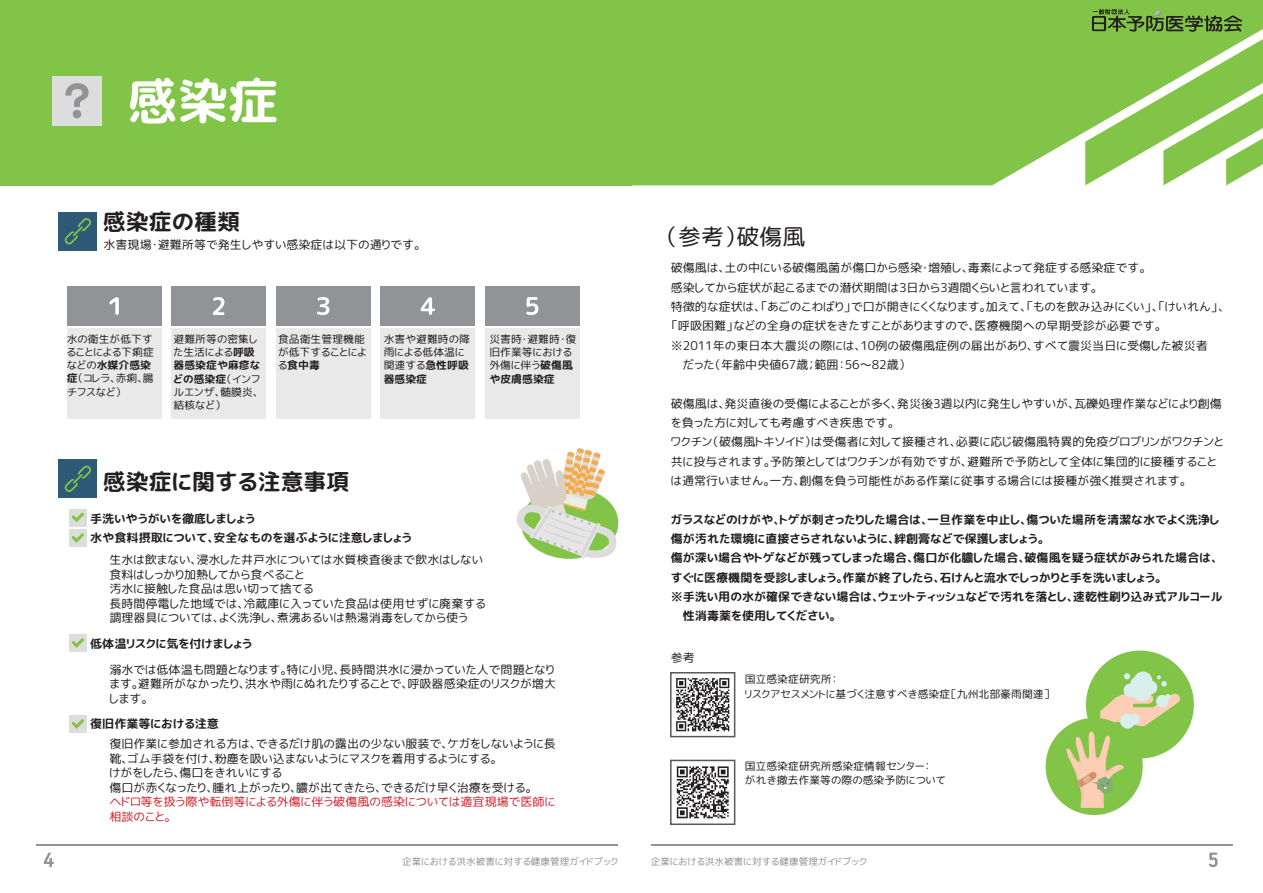
<style>
.page{position:relative;width:1263px;height:893px;background:#fff}
.page>*{position:absolute;margin:0;border:0;box-sizing:border-box;transform-origin:0 0}
.t1{font:50.4px "rounded x mgenplus 2 cp bold";color:#fff}
.t2{font:22.95px "rounded x mgenplus 2 cp bold";color:#231f20}
.t3{font:22.95px "rounded x mgenplus 2 cp regular";color:#231f20}
.t4{font:12.15px/19.4px "rounded x mgenplus 2 cp regular";color:#231f20}
.t5{font:12.15px/19.4px "rounded x mgenplus 2 cp bold";color:#231f20}
.t6{font:12.15px/14.5px "rounded x mgenplus 2 cp regular";color:#d1232a}
.t7{font:10.8px/13.4px "rounded x mgenplus 2 cp regular";color:#231f20}
.t8{font:10.8px/13.4px "rounded x mgenplus 2 cp bold";color:#231f20}
.t9{font:9.6px "rounded x mgenplus 2 cp regular";color:#929397}
.s1{font-family:"rounded x mgenplus 2 cp regular"}
.s2{font-family:"rounded x mgenplus 2 cp bold"}
</style>
<div class="page">
<svg style="left:676px;top:678px;width:53px;height:53px"></svg>
<svg style="left:677px;top:766px;width:52px;height:52px"></svg>
<svg style="left:631px;top:0;width:632px;height:185px;background:#8bc855"></svg>
<hr style="left:651px;top:844px;width:582px;height:1px;background:#929397">
<div style="left:670px;top:672px;width:65px;height:65px;border:2px solid #57585a"></div>
<div style="left:670px;top:760px;width:65px;height:65px;border:2px solid #57585a"></div>
<div style="left:69px;top:715px;width:18px;height:18px;background:#ddddde"></div>
<svg style="left:72px;top:719px;width:12px;height:10px"></svg>
<div style="left:69px;top:634px;width:18px;height:18px;background:#ddddde"></div>
<svg style="left:72px;top:638px;width:12px;height:10px"></svg>
<div style="left:69px;top:529px;width:18px;height:18px;background:#ddddde"></div>
<svg style="left:72px;top:533px;width:12px;height:10px"></svg>
<div style="left:69px;top:509px;width:18px;height:17px;background:#ddddde"></div>
<svg style="left:72px;top:513px;width:12px;height:9px"></svg>
<div style="left:1086px;top:651px;width:108px;height:107px;background:#82c447;border-radius:50%"></div>
<div style="left:1123px;top:683px;width:14px;height:14px;background:#d9efed;border-radius:50%"></div>
<div style="left:1130px;top:677px;width:14px;height:13px;background:#d9efed;border-radius:50%"></div>
<div style="left:1143px;top:681px;width:14px;height:13px;background:#d9efed;border-radius:50%"></div>
<div style="left:1132px;top:682px;width:19px;height:19px;background:#d9efed;border-radius:50%"></div>
<div style="left:1134px;top:671px;width:18px;height:19px;background:#d9efed;border-radius:50%"></div>
<svg style="left:1124px;top:673px;width:6px;height:6px"></svg>
<svg style="left:1157px;top:675px;width:10px;height:11px"></svg>
<div style="left:1045px;top:718px;width:98px;height:97px;background:#82c447;border-radius:50%"></div>
<svg style="left:1065px;top:693px;width:115px;height:115px"></svg>
<div style="left:67px;top:328px;width:95px;height:91px;background:#e9e9ea"></div>
<div style="left:171px;top:328px;width:95px;height:91px;background:#e9e9ea"></div>
<div style="left:276px;top:328px;width:95px;height:91px;background:#e9e9ea"></div>
<div style="left:380px;top:328px;width:95px;height:91px;background:#e9e9ea"></div>
<div style="left:485px;top:328px;width:95px;height:91px;background:#e9e9ea"></div>
<div style="left:0;top:0;width:631px;height:185px;background:#82c447"></div>
<div style="left:52px;top:76px;width:50px;height:50px;background:#ddddde"></div>
<div style="left:58px;top:459px;width:39px;height:39px;background:#2e5a78"></div>
<div style="left:58px;top:212px;width:39px;height:39px;background:#2e5a78"></div>
<svg style="left:1209px;top:853px;width:8px;height:14px"></svg>
<svg style="left:44px;top:853px;width:10px;height:14px"></svg>
<hr style="left:36px;top:844px;width:582px;height:2px;background:#929397">
<div style="left:67px;top:286px;width:95px;height:40px;background:#929397"></div>
<div style="left:171px;top:286px;width:95px;height:40px;background:#929397"></div>
<div style="left:276px;top:286px;width:95px;height:40px;background:#929397"></div>
<div style="left:380px;top:286px;width:95px;height:40px;background:#929397"></div>
<div style="left:485px;top:286px;width:95px;height:40px;background:#929397"></div>
<svg style="left:109px;top:297px;width:10px;height:18px"></svg>
<svg style="left:213px;top:297px;width:11px;height:18px"></svg>
<svg style="left:317px;top:297px;width:12px;height:18px"></svg>
<svg style="left:421px;top:297px;width:14px;height:18px"></svg>
<svg style="left:526px;top:297px;width:12px;height:18px"></svg>
<svg style="left:516px;top:448px;width:103px;height:111px"></svg>
<svg style="left:65px;top:83px;width:24px;height:24px"></svg>
<div style="left:73px;top:111px;width:7px;height:7px;background:#929397;border-radius:50%"></div>
<div style="left:73px;top:110px;width:8px;height:8px;border:2px solid #929397;border-radius:50%"></div>
<svg style="left:65px;top:466px;width:26px;height:26px"></svg>
<svg style="left:65px;top:218px;width:26px;height:26px"></svg>
<svg style="left:1092px;top:9px;width:150px;height:23px;background:#638d3a"></svg>
<h1 class="t1" style="left:127px;top:65px;width:153px">感染症</h1>
<h2 class="t2" style="left:103px;top:205px;width:139px">感染症の種類</h2>
<p class="t4" style="left:103px;top:235px;width:318px">水害現場・避難所等で発生しやすい感染症は以下の通りです。</p>
<p class="t7" style="left:67px;top:332px;width:89px">水の衛生が低下することによる下痢症</p>
<p class="t8" style="left:67px;top:359px;width:86px"><span class="s1">などの</span>水媒介感染</p>
<p class="t7" style="left:67px;top:372px;width:89px"><span class="s2">症</span>（コレラ、赤痢、腸チフスなど）</p>
<p class="t7" style="left:174px;top:332px;width:86px">避難所等の密集した生活による<span class="s2">呼吸</span></p>
<p class="t8" style="left:174px;top:359px;width:88px">器感染症や麻疹などの感染症<span class="s1">（インフ</span></p>
<p class="t7" style="left:174px;top:385px;width:86px">ルエンザ、髄膜炎、結核など）</p>
<p class="t7" style="left:278px;top:332px;width:90px">食品衛生管理機能が低下することによ</p>
<p class="t8" style="left:278px;top:359px;width:43px"><span class="s1">る</span>食中毒</p>
<p class="t7" style="left:384px;top:332px;width:88px">水害や避難時の降雨による低体温に関連する<span class="s2">急性呼吸</span></p>
<p class="t8" style="left:384px;top:372px;width:45px">器感染症</p>
<p class="t7" style="left:489px;top:332px;width:88px">災害時・避難時・復旧作業等における外傷に伴う<span class="s2">破傷風</span></p>
<p class="t8" style="left:489px;top:372px;width:67px">や皮膚感染症</p>
<h2 class="t2" style="left:103px;top:465px;width:248px">感染症に関する注意事項</h2>
<p class="t5" style="left:90px;top:509px;width:323px">手洗いやうがいを徹底しましょう<br>水や食料摂取について、安全なものを選ぶように注意しましょう</p>
<p class="t4" style="left:109px;top:553px;width:378px;line-height:14.5px">生水は飲まない、浸水した井戸水については水質検査後まで飲水はしない食料はしっかり加熱してから食べること<br>汚水に接触した食品は思い切って捨てる<br>長時間停電した地域では、冷蔵庫に入っていた食品は使用せずに廃棄する調理器具については、よく洗浄し、煮沸あるいは熱湯消毒をしてから使う</p>
<p class="t5" style="left:90px;top:634px;width:163px">低体温リスクに気を付けましょう</p>
<p class="t4" style="left:109px;top:662px;width:448px;line-height:14.5px;text-align:justify">溺水では低体温も問題となります。特に小児、長時間洪水に浸かっていた人で問題となります。避難所がなかったり、洪水や雨にぬれたりすることで、呼吸器感染症のリスクが増大します。</p>
<p class="t4" style="left:109px;top:736px;width:448px;line-height:14.5px">復旧作業に参加される方は、できるだけ肌の露出の少ない服装で、ケガをしないように長靴、ゴム手袋を付け、粉塵を吸い込まないようにマスクを着用するようにする。<br>けがをしたら、傷口をきれいにする<br>傷口が赤くなったり、腫れ上がったり、膿が出てきたら、できるだけ早く治療を受ける。</p>
<p class="t6" style="left:109px;top:794px;width:447px">ヘドロ等を扱う際や転倒等による外傷に伴う破傷風の感染については適宜現場で医師に相談のこと。</p>
<p class="t5" style="left:90px;top:714px;width:130px">復旧作業等における注意</p>
<p class="t9" style="left:402px;top:855px;width:218px">企業における洪水被害に対する健康管理ガイドブック</p>
<h2 class="t3" style="left:666px;top:221px;width:141px">（参考）破傷風</h2>
<p class="t4" style="left:671px;top:258px;width:555px">破傷風は、土の中にいる破傷風菌が傷口から感染・増殖し、毒素によって発症する感染症です。<br>感染してから症状が起こるまでの潜伏期間は3日から3週間くらいと言われています。<br>特徴的な症状は、「あごのこわばり」で口が開きにくくなります。加えて、「ものを飲み込みにくい」、「けいれん」、「呼吸困難」などの全身の症状をきたすことがありますので、医療機関への早期受診が必要です。<br>※2011年の東日本大震災の際には、10例の破傷風症例の届出があり、すべて震災当日に受傷した被災者<br>　だった（年齢中央値67歳；範囲：56～82歳）</p>
<p class="t4" style="left:671px;top:394px;width:554px">破傷風は、発災直後の受傷によることが多く、発災後3週以内に発生しやすいが、瓦礫処理作業などにより創傷を負った方に対しても考慮すべき疾患です。<br>ワクチン（破傷風トキソイド）は受傷者に対して接種され、必要に応じ破傷風特異的免疫グロブリンがワクチンと共に投与されます。予防策としてはワクチンが有効ですが、避難所で予防として全体に集団的に接種することは通常行いません。一方、創傷を負う可能性がある作業に従事する場合には接種が強く推奨されます。</p>
<p class="t5" style="left:671px;top:509px;width:553px">ガラスなどのけがや、トゲが刺さったりした場合は、一旦作業を中止し、傷ついた場所を清潔な水でよく洗浄し傷が汚れた環境に直接さらされないように、絆創膏などで保護しましょう。<br>傷が深い場合やトゲなどが残ってしまった場合、傷口が化膿した場合、破傷風を疑う症状がみられた場合は、すぐに医療機関を受診しましょう。作業が終了したら、石けんと流水でしっかりと手を洗いましょう。<br>※手洗い用の水が確保できない場合は、ウェットティッシュなどで汚れを落とし、速乾性刷り込み式アルコール　性消毒薬を使用してください。</p>
<p class="t4" style="left:671px;top:648px;width:26px">参考</p>
<p class="t7" style="left:745px;top:672px;width:307px;line-height:14.5px">国立感染症研究所：<br>リスクアセスメントに基づく注意すべき感染症［九州北部豪雨関連］</p>
<p class="t7" style="left:745px;top:758px;width:203px;line-height:14.5px">国立感染症研究所感染症情報センター：<br>がれき撤去作業等の際の感染予防について</p>
<p class="t9" style="left:651px;top:855px;width:218px">企業における洪水被害に対する健康管理ガイドブック</p>
</div>
